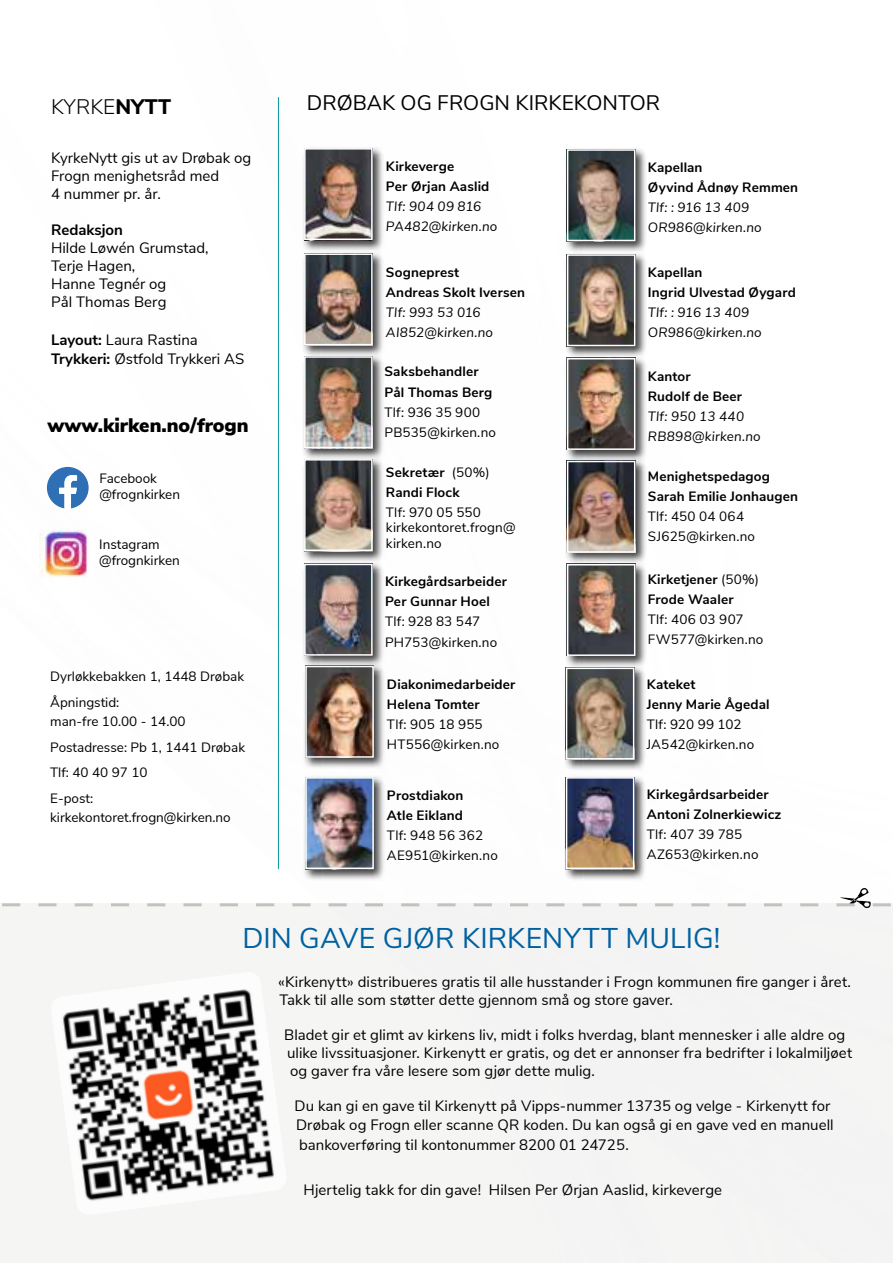
<style>
.page{position:relative;width:893px;height:1263px;background:#fff}
.page>*{position:absolute;margin:0;border:0;box-sizing:border-box;transform-origin:0 0}
.t1{font:28.5px "Nunito Sans";letter-spacing:.005em;color:#0061a1}
.t2{font:21px "Nunito Sans";color:#000}
.t3{font:300 21px "Nunito Sans";color:#000}
.t4{font:900 19.5px "Nunito Sans";color:#000}
.t5{font:15px/18px "Nunito Sans";letter-spacing:.005em;color:#000}
.t6{font:700 15px "Nunito Sans";color:#000}
.t7{font:700 13.5px/20px "Nunito Sans";letter-spacing:.01em;color:#000}
.t8{font:13.5px/20px "Nunito Sans";color:#000}
.t9{font:italic 13.5px/20px "Nunito Sans";letter-spacing:.015em;color:#000}
.t10{font:13.5px/20px "Nunito Sans";letter-spacing:.02em;color:#000}
.s1{font-weight:800}
.s2{font-weight:700}
.s3{font-weight:400}
</style>
<div class="page">
<div style="left:301px;top:250px;width:83px;height:107px;background:#000;opacity:.75"></div>
<img style="left:307px;top:256px;width:63px;height:86px">
<div style="left:304px;top:253px;width:69px;height:92px;border:2px solid #fff"></div>
<div style="left:301px;top:456px;width:83px;height:106px;background:#000;opacity:.75"></div>
<img style="left:307px;top:462px;width:63px;height:86px">
<div style="left:304px;top:459px;width:69px;height:92px;border:2px solid #fff"></div>
<div style="left:301px;top:145px;width:83px;height:106px;background:#000;opacity:.75"></div>
<img style="left:307px;top:151px;width:63px;height:86px">
<div style="left:304px;top:148px;width:69px;height:92px;border:2px solid #fff"></div>
<div style="left:564px;top:146px;width:83px;height:107px;background:#000;opacity:.75"></div>
<img style="left:570px;top:152px;width:62px;height:86px">
<div style="left:567px;top:149px;width:68px;height:92px;border:2px solid #fff"></div>
<div style="left:564px;top:251px;width:83px;height:107px;background:#000;opacity:.75"></div>
<img style="left:570px;top:257px;width:62px;height:86px">
<div style="left:567px;top:254px;width:68px;height:92px;border:2px solid #fff"></div>
<div style="left:564px;top:458px;width:83px;height:106px;background:#000;opacity:.75"></div>
<img style="left:570px;top:464px;width:62px;height:86px">
<div style="left:567px;top:461px;width:68px;height:92px;border:2px solid #fff"></div>
<div style="left:301px;top:353px;width:83px;height:106px;background:#000;opacity:.75"></div>
<img style="left:307px;top:359px;width:63px;height:86px">
<div style="left:304px;top:356px;width:69px;height:92px;border:2px solid #fff"></div>
<div style="left:302px;top:663px;width:83px;height:106px;background:#000;opacity:.75"></div>
<img style="left:308px;top:669px;width:63px;height:86px">
<div style="left:305px;top:666px;width:69px;height:92px;border:2px solid #fff"></div>
<div style="left:302px;top:774px;width:83px;height:106px;background:#000;opacity:.75"></div>
<img style="left:308px;top:780px;width:63px;height:86px">
<div style="left:305px;top:777px;width:69px;height:92px;border:2px solid #fff"></div>
<div style="left:564px;top:561px;width:83px;height:106px;background:#000;opacity:.75"></div>
<img style="left:570px;top:567px;width:62px;height:86px">
<div style="left:567px;top:564px;width:68px;height:92px;border:2px solid #fff"></div>
<div style="left:564px;top:355px;width:83px;height:106px;background:#000;opacity:.75"></div>
<img style="left:570px;top:361px;width:62px;height:86px">
<div style="left:567px;top:358px;width:68px;height:92px;border:2px solid #fff"></div>
<div style="left:563px;top:774px;width:83px;height:106px;background:#000;opacity:.75"></div>
<img style="left:569px;top:780px;width:62px;height:86px">
<div style="left:566px;top:777px;width:68px;height:92px;border:2px solid #fff"></div>
<div style="left:563px;top:664px;width:83px;height:107px;background:#000;opacity:.75"></div>
<img style="left:569px;top:671px;width:62px;height:85px">
<div style="left:566px;top:668px;width:68px;height:91px;border:2px solid #fff"></div>
<div style="left:301px;top:561px;width:83px;height:106px;background:#000;opacity:.75"></div>
<img style="left:307px;top:567px;width:63px;height:86px">
<div style="left:304px;top:564px;width:69px;height:92px;border:2px solid #fff"></div>
<svg style="left:47px;top:467px;width:42px;height:42px"></svg>
<img style="left:40px;top:529px;width:49px;height:48px">
<hr style="left:278px;top:97px;width:1px;height:772px;background:#03989e">
<img style="left:50px;top:972px;width:237px;height:243px">
<svg style="left:2px;top:888px;width:889px;height:20px"></svg>
<h2 class="t3" style="left:51px;top:91px;width:122px">KYRKE<span class="s1">NYTT</span></h2>
<p class="t5" style="left:51px;top:148px;width:202px">KyrkeNytt gis ut av Drøbak og<br>Frogn menighetsråd med<br>4 nummer pr. år.</p>
<p class="t6" style="left:51px;top:219px;width:73px">Redaksjon</p>
<p class="t5" style="left:51px;top:238px;width:159px">Hilde Løwén Grumstad,<br>Terje Hagen,<br>Hanne Tegnér og<br>Pål Thomas Berg</p>
<p class="t5" style="left:51px;top:329px;width:195px;line-height:19.5px"><span class="s2">Layout:</span> Laura Rastina<br><span class="s2">Trykkeri:</span> Østfold Trykkeri AS</p>
<h3 class="t4" style="left:48px;top:410px;width:202px">www.kirken.no/frogn</h3>
<p class="t8" style="left:99px;top:469px;width:82px;line-height:16.2px">Facebook @frognkirken</p>
<p class="t8" style="left:99px;top:535px;width:82px;line-height:16.2px">Instagram @frognkirken</p>
<p class="t8" style="left:50px;top:663px;width:195px;line-height:25.5px">Dyrløkkebakken 1, 1448 Drøbak<br>Åpningstid:</p>
<p class="t8" style="left:50px;top:708px;width:196px;line-height:25.5px">man-fre 10.00 - 14.00<br>Postadresse: Pb 1, 1441 Drøbak<br>Tlf: 40 40 97 10<br>E-post:</p>
<p class="t8" style="left:50px;top:807px;width:182px">kirkekontoret.frogn@kirken.no</p>
<h2 class="t2" style="left:307px;top:87px;width:355px">DRØBAK OG FROGN KIRKEKONTOR</h2>
<p class="t7" style="left:386px;top:155px;width:105px">Kirkeverge<br>Per Ørjan Aaslid</p>
<p class="t9" style="left:386px;top:195px;width:113px">Tlf: 904 09 816<br>PA482@kirken.no</p>
<p class="t7" style="left:386px;top:262px;width:141px">Sogneprest<br>Andreas Skolt Iversen</p>
<p class="t9" style="left:386px;top:302px;width:109px">Tlf: 993 53 016<br>AI852@kirken.no</p>
<p class="t7" style="left:384px;top:361px;width:109px">Saksbehandler<br>Pål Thomas Berg</p>
<p class="t8" style="left:384px;top:401px;width:113px">Tlf: 936 35 900<br>PB535@kirken.no</p>
<p class="t7" style="left:386px;top:461px;width:105px">Sekretær <span class="s3">(50%)<br></span>Randi Flock</p>
<p class="t8" style="left:386px;top:504px;width:131px;line-height:15px">Tlf: 970 05 550 kirkekontoret.frogn@</p>
<p class="t8" style="left:386px;top:533px;width:57px">kirken.no</p>
<p class="t7" style="left:385px;top:571px;width:123px">Kirkegårdsarbeider<br>Per Gunnar Hoel</p>
<p class="t8" style="left:385px;top:611px;width:114px">Tlf: 928 83 547<br>PH753@kirken.no</p>
<p class="t7" style="left:387px;top:673px;width:130px">Diakonimedarbeider<br>Helena Tomter</p>
<p class="t8" style="left:387px;top:713px;width:114px">Tlf: 905 18 955<br>HT556@kirken.no</p>
<p class="t7" style="left:387px;top:784px;width:78px">Prostdiakon<br>Atle Eikland</p>
<p class="t10" style="left:387px;top:824px;width:112px">Tlf: 948 56 362<br>AE951@kirken.no</p>
<p class="t7" style="left:648px;top:157px;width:152px">Kapellan<br>Øyvind Ådnøy Remmen</p>
<p class="t9" style="left:648px;top:197px;width:115px">Tlf: : 916 13 409<br>OR986@kirken.no</p>
<p class="t7" style="left:648px;top:262px;width:150px">Kapellan<br>Ingrid Ulvestad Øygard</p>
<p class="t9" style="left:648px;top:302px;width:115px">Tlf: : 916 13 409<br>OR986@kirken.no</p>
<p class="t7" style="left:648px;top:365px;width:96px">Kantor<br>Rudolf de Beer</p>
<p class="t9" style="left:648px;top:405px;width:114px">Tlf: 950 13 440<br>RB898@kirken.no</p>
<p class="t7" style="left:648px;top:466px;width:152px">Menighetspedagog<br>Sarah Emilie Jonhaugen</p>
<p class="t10" style="left:648px;top:506px;width:109px">Tlf: 450 04 064<br>SJ625@kirken.no</p>
<p class="t7" style="left:648px;top:568px;width:113px">Kirketjener <span class="s3">(50%)<br></span>Frode Waaler</p>
<p class="t8" style="left:648px;top:608px;width:117px">Tlf: 406 03 907<br>FW577@kirken.no</p>
<p class="t7" style="left:647px;top:674px;width:124px">Kateket<br>Jenny Marie Ågedal</p>
<p class="t8" style="left:647px;top:714px;width:109px">Tlf: 920 99 102<br>JA542@kirken.no</p>
<p class="t7" style="left:647px;top:783px;width:136px">Kirkegårdsarbeider<br>Antoni Zolnerkiewicz</p>
<p class="t8" style="left:647px;top:823px;width:113px">Tlf: 407 39 785<br>AZ653@kirken.no</p>
<h1 class="t1" style="left:242px;top:918px;width:480px">DIN GAVE GJØR KIRKENYTT MULIG!</h1>
<p class="t5" style="left:278px;top:972px;width:574px">«Kirkenytt» distribueres gratis til alle husstander i Frogn kommunen fire ganger i året.<br>Takk til alle som støtter dette gjennom små og store gaver.</p>
<p class="t5" style="left:284px;top:1025px;width:570px">Bladet gir et glimt av kirkens liv, midt i folks hverdag, blant mennesker i alle aldre og ulike livssituasjoner. Kirkenytt er gratis, og det er annonser fra bedrifter i lokalmiljøet og gaver fra våre lesere som gjør dette mulig.</p>
<p class="t5" style="left:295px;top:1095px;width:541px;line-height:19.5px">Du kan gi en gave til Kirkenytt på Vipps-nummer 13735 og velge - Kirkenytt for<br>Drøbak og Frogn eller scanne QR koden. Du kan også gi en gave ved en manuell bankoverføring til kontonummer 8200 01 24725.</p>
<p class="t5" style="left:304px;top:1180px;width:420px">Hjertelig takk for din gave! Hilsen Per Ørjan Aaslid, kirkeverge</p>
</div>
